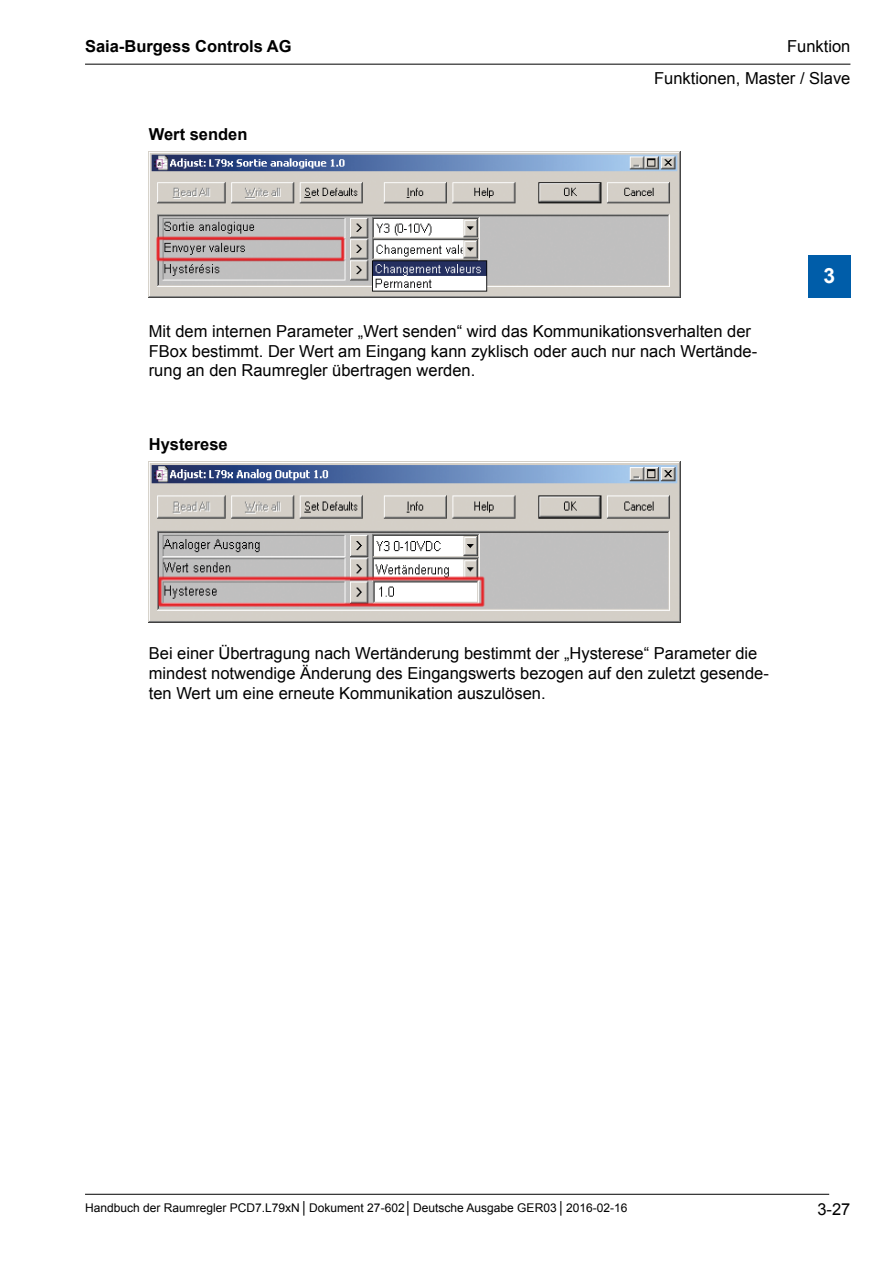
<style>
.page{position:relative;width:893px;height:1263px;background:#fff}
.page>*{position:absolute;margin:0;border:0;box-sizing:border-box;transform-origin:0 0}
.t1{font:700 21px "Arial";color:#fff}
.t2{font:16.5px/19.8px "Arial";color:#000}
.CH_Fliesstext_Uebers{font:700 16.5px "Arial";color:#000}
.t3{font:12px "Arial";color:#000}
</style>
<div class="page">
<hr style="left:85px;top:64px;width:765px;height:1px;background:#000">
<hr style="left:85px;top:1194px;width:744px;height:1px;background:#000">
<div style="left:808px;top:255px;width:42px;height:43px;background:#005da9"></div>
<img style="left:149px;top:151px;width:531px;height:146px">
<img style="left:149px;top:462px;width:531px;height:160px">
<p class="CH_Fliesstext_Uebers" style="left:85px;top:36px;width:208px">Saia-Burgess Controls AG</p>
<p class="CH_Fliesstext_Uebers" style="left:149px;top:123px;width:100px">Wert senden</p>
<p class="t2" style="left:787px;top:37px;width:65px">Funktion</p>
<p class="t2" style="left:654px;top:69px;width:198px">Funktionen, Master / Slave</p>
<p class="t1" style="left:823px;top:262px;width:13px">3</p>
<p class="t2" style="left:149px;top:321px;width:610px">Mit dem internen Parameter „Wert senden“ wird das Kommunikationsverhalten der<br>FBox bestimmt. Der Wert am Eingang kann zyklisch oder auch nur nach Wertände&shy;rung an den Raumregler übertragen werden.</p>
<p class="CH_Fliesstext_Uebers" style="left:149px;top:433px;width:80px">Hysterese</p>
<p class="t2" style="left:149px;top:643px;width:622px">Bei einer Übertragung nach Wertänderung bestimmt der „Hysterese“ Parameter die mindest notwendige Änderung des Eingangswerts bezogen auf den zuletzt gesende&shy;ten Wert um eine erneute Kommunikation auszulösen.</p>
<p class="t3" style="left:85px;top:1200px;width:544px">Handbuch der Raumregler PCD7.L79xN │ Dokument 27-602│ Deutsche Ausgabe GER03 │ 2016-02-16</p>
<p class="t2" style="left:817px;top:1200px;width:35px">3-27</p>
</div>
